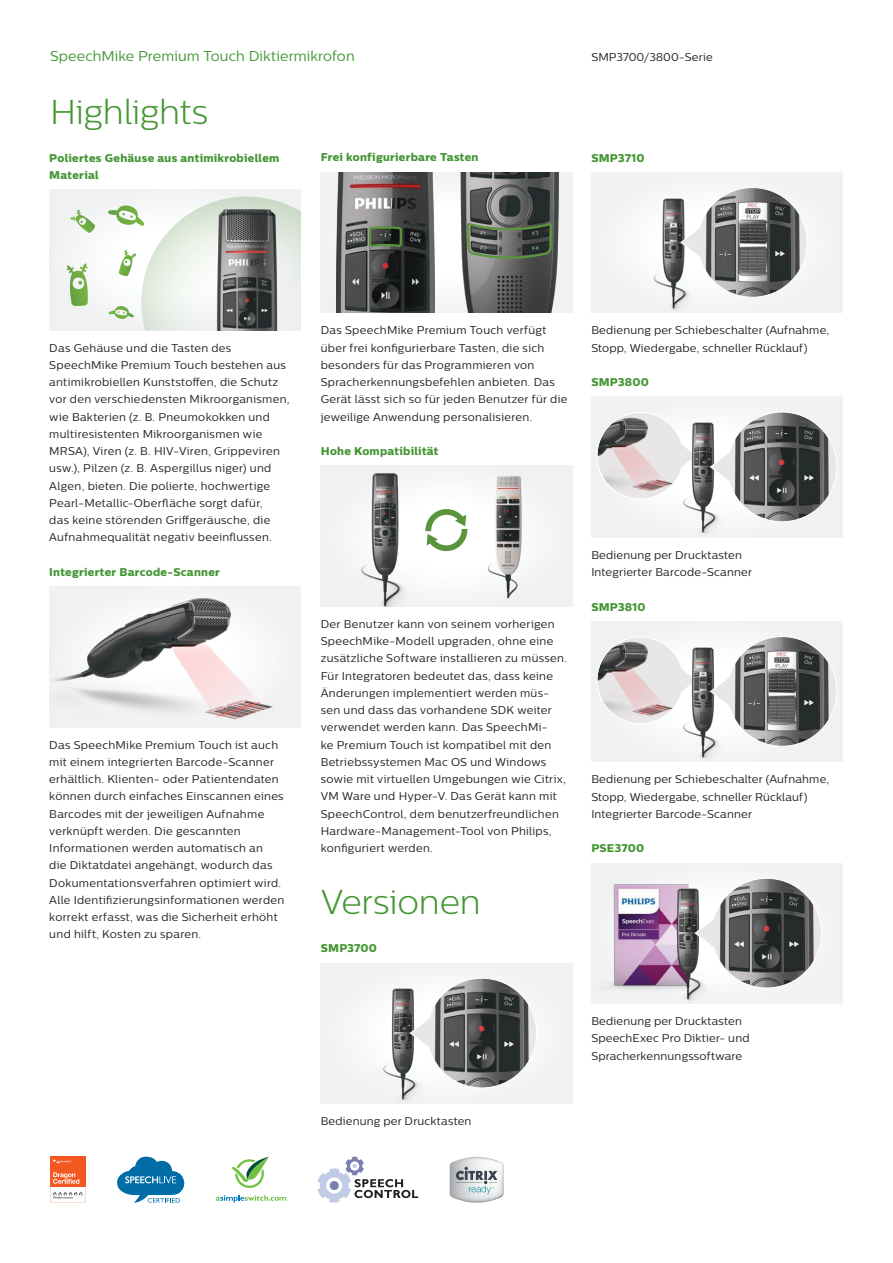
<style>
.page{position:relative;width:893px;height:1263px;background:#fff}
.page>*{position:absolute;margin:0;border:0;box-sizing:border-box;transform-origin:0 0}
.t1{font:300 34.5px "Centrale Sans";letter-spacing:-.01em;color:#449634}
.t2{font:14.25px "Centrale Sans";letter-spacing:.005em;color:#449634}
.t3{font:11.25px/17.2px "Centrale Sans";letter-spacing:.025em;color:#241f1f}
.t4{font:11.25px/17.2px "Centrale Sans X Bold";letter-spacing:.02em;color:#449634}
</style>
<div class="page">
<div style="left:49px;top:190px;width:252px;height:140px;background:#f0f2f2"></div>
<svg style="left:108px;top:197px;width:193px;height:133px"></svg>
<svg style="left:67px;top:263px;width:21px;height:43px"></svg>
<svg style="left:70px;top:210px;width:25px;height:23px"></svg>
<div style="left:49px;top:587px;width:252px;height:140px;background:#f0f2f2"></div>
<img style="left:53px;top:598px;width:220px;height:122px">
<img style="left:459px;top:172px;width:113px;height:141px">
<svg style="left:466px;top:221px;width:87px;height:41px;background:#5a6357"></svg>
<img style="left:321px;top:172px;width:138px;height:141px">
<svg style="left:368px;top:225px;width:35px;height:23px"></svg>
<div style="left:321px;top:466px;width:251px;height:140px;background:#f3f3f4"></div>
<img style="left:488px;top:475px;width:34px;height:124px">
<svg style="left:444px;top:509px;width:23px;height:42px"></svg>
<img style="left:361px;top:473px;width:83px;height:133px">
<div style="left:321px;top:963px;width:251px;height:140px;background:#f1f2f3"></div>
<img style="left:373px;top:988px;width:42px;height:113px">
<svg style="left:409px;top:978px;width:128px;height:111px"></svg>
<div style="left:591px;top:172px;width:252px;height:141px;background:#f1f2f3"></div>
<img style="left:644px;top:198px;width:41px;height:112px">
<svg style="left:680px;top:188px;width:128px;height:110px"></svg>
<div style="left:591px;top:397px;width:252px;height:140px;background:#f0f2f2"></div>
<svg style="left:597px;top:412px;width:66px;height:87px"></svg>
<img style="left:654px;top:419px;width:61px;height:115px">
<svg style="left:710px;top:412px;width:127px;height:110px"></svg>
<div style="left:591px;top:621px;width:252px;height:141px;background:#f0f2f2"></div>
<svg style="left:597px;top:637px;width:67px;height:87px"></svg>
<img style="left:654px;top:644px;width:61px;height:115px">
<svg style="left:710px;top:637px;width:127px;height:110px"></svg>
<div style="left:591px;top:863px;width:252px;height:140px;background:#f0f2f2"></div>
<img style="left:610px;top:884px;width:79px;height:105px">
<img style="left:638px;top:886px;width:62px;height:115px">
<svg style="left:694px;top:878px;width:128px;height:111px"></svg>
<svg style="left:117px;top:1156px;width:68px;height:46px"></svg>
<svg style="left:216px;top:1195px;width:70px;height:7px"></svg>
<svg style="left:232px;top:1157px;width:37px;height:31px"></svg>
<svg style="left:450px;top:1157px;width:53px;height:45px"></svg>
<svg style="left:318px;top:1157px;width:100px;height:45px"></svg>
<svg style="left:50px;top:1157px;width:36px;height:45px"></svg>
<p class="t2" style="left:50px;top:48px;width:306px">SpeechMike Premium Touch Diktiermikrofon</p>
<h1 class="t1" style="left:50px;top:92px;width:159px">Highlights</h1>
<p class="t3" style="left:591px;top:48px;width:123px">SMP3700/3800-Serie</p>
<p class="t4" style="left:49px;top:149px;width:232px">Poliertes Gehäuse aus antimikrobiellem<br>Material</p>
<p class="t4" style="left:321px;top:149px;width:159px">Frei konfigurierbare Tasten</p>
<p class="t4" style="left:591px;top:149px;width:55px">SMP3710</p>
<p class="t3" style="left:49px;top:339px;width:242px">Das Gehäuse und die Tasten des SpeechMike Premium Touch bestehen aus antimikrobiellen Kunststoffen, die Schutz vor den verschiedensten Mikroorganismen, wie Bakterien (z. B. Pneumokokken und multiresistenten Mikroorganismen wie MRSA), Viren (z. B. HIV-Viren, Grippeviren usw.), Pilzen (z. B. Aspergillus niger) und Algen, bieten. Die polierte, hochwertige Pearl-Metallic-Oberfläche sorgt dafür,<br>das keine störenden Griffgeräusche, die Aufnahmequalität negativ beeinflussen.</p>
<p class="t4" style="left:49px;top:563px;width:172px">Integrierter Barcode-Scanner</p>
<p class="t3" style="left:49px;top:736px;width:237px">Das SpeechMike Premium Touch ist auch mit einem integrierten Barcode-Scanner erhältlich. Klienten- oder Patientendaten können durch einfaches Einscannen eines Barcodes mit der jeweiligen Aufnahme verknüpft werden. Die gescannten Informationen werden automatisch an<br>die Diktatdatei angehängt, wodurch das Dokumentationsverfahren optimiert wird.<br>Alle Identifizierungsinformationen werden korrekt erfasst, was die Sicherheit erhöht und hilft, Kosten zu sparen.</p>
<p class="t3" style="left:321px;top:321px;width:248px">Das SpeechMike Premium Touch verfügt über frei konfigurierbare Tasten, die sich besonders für das Programmieren von Spracherkennungsbefehlen anbieten. Das Gerät lässt sich so für jeden Benutzer für die jeweilige Anwendung personalisieren.</p>
<p class="t4" style="left:321px;top:442px;width:119px">Hohe Kompatibilität</p>
<p class="t3" style="left:591px;top:321px;width:239px">Bedienung per Schiebeschalter (Aufnahme,<br>Stopp, Wiedergabe, schneller Rücklauf)</p>
<p class="t4" style="left:591px;top:373px;width:59px">SMP3800</p>
<p class="t3" style="left:321px;top:615px;width:248px">Der Benutzer kann von seinem vorherigen SpeechMike-Modell upgraden, ohne eine zusätzliche Software installieren zu müssen.<br>Für Integratoren bedeutet das, dass keine Änderungen implementiert werden müs&shy;sen und dass das vorhandene SDK weiter verwendet werden kann. Das SpeechMi-<br>ke Premium Touch ist kompatibel mit den Betriebssystemen Mac OS und Windows sowie mit virtuellen Umgebungen wie Citrix, VM Ware und Hyper-V. Das Gerät kann mit SpeechControl, dem benutzerfreundlichen Hardware-Management-Tool von Philips, konfiguriert werden.</p>
<h1 class="t1" style="left:321px;top:883px;width:162px">Versionen</h1>
<p class="t4" style="left:321px;top:939px;width:58px">SMP3700</p>
<p class="t3" style="left:591px;top:546px;width:162px">Bedienung per Drucktasten<br>Integrierter Barcode-Scanner</p>
<p class="t4" style="left:591px;top:598px;width:56px">SMP3810</p>
<p class="t3" style="left:591px;top:770px;width:239px">Bedienung per Schiebeschalter (Aufnahme,<br>Stopp, Wiedergabe, schneller Rücklauf)<br>Integrierter Barcode-Scanner</p>
<p class="t4" style="left:591px;top:839px;width:54px">PSE3700</p>
<p class="t3" style="left:321px;top:1112px;width:152px">Bedienung per Drucktasten</p>
<p class="t3" style="left:591px;top:1012px;width:160px">Bedienung per Drucktasten<br>SpeechExec Pro Diktier- und<br>Spracherkennungssoftware</p>
</div>
